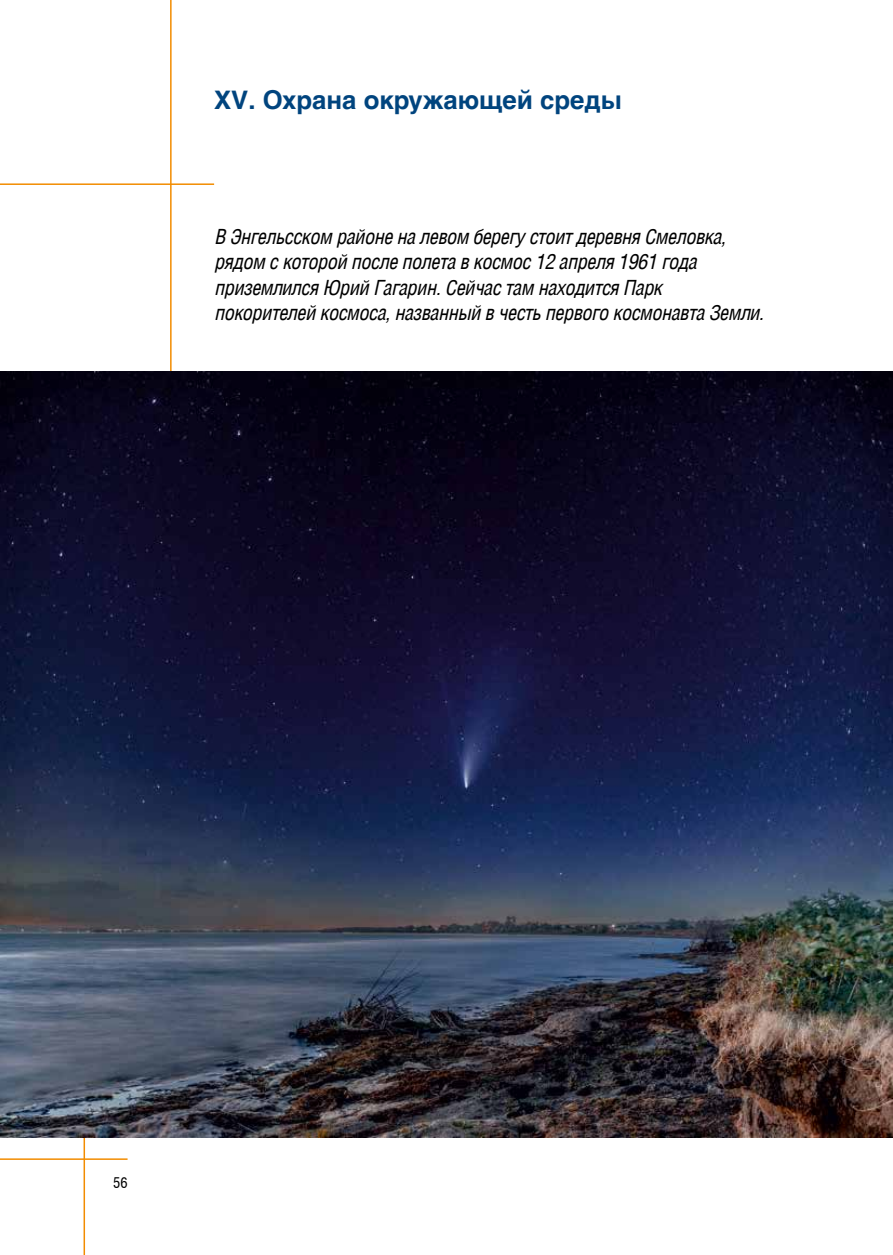
<style>
.page{position:relative;width:893px;height:1255px;background:#fff}
.page>*{position:absolute;margin:0;border:0;box-sizing:border-box;transform-origin:0 0}
.t1{font:700 25.5px "Helios";color:#00447e}
.t2{font:italic 21px/25.2px "Helios Cond";letter-spacing:-.02em;color:#000}
.t3{font:15px "Helios Cond";color:#000}
</style>
<div class="page">
<hr style="left:84px;top:1137px;width:1px;height:117px;background:#f28c00">
<hr style="left:170px;top:0;width:2px;height:371px;background:#f28c00">
<hr style="left:0;top:1158px;width:128px;height:1px;background:#f28c00">
<hr style="left:0;top:183px;width:214px;height:2px;background:#f28c00">
<img style="left:0;top:371px;width:893px;height:766px">
<p class="t1" style="left:214px;top:85px;width:409px">XV. Охрана окружающей среды</p>
<p class="t2" style="left:214px;top:224px;width:551px">В Энгельсском районе на левом берегу стоит деревня Смеловка, рядом с которой после полета в космос 12 апреля 1961 года приземлился Юрий Гагарин. Сейчас там находится Парк покорителей космоса, названный в честь первого космонавта Земли.</p>
<p class="t3" style="left:113px;top:1173px;width:16px">56</p>
</div>
